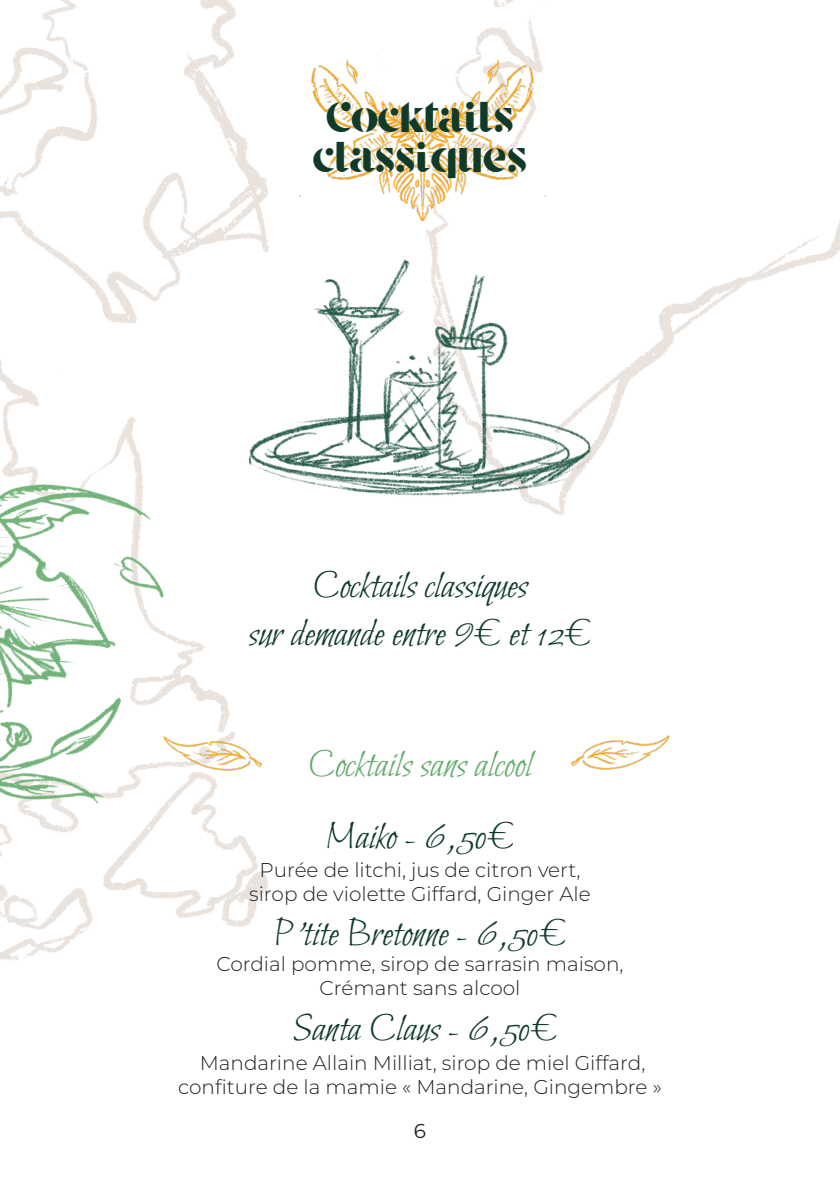
<style>
.page{position:relative;width:840px;height:1191px;background:#fff}
.page>*{position:absolute;margin:0;border:0;box-sizing:border-box;transform-origin:0 0}
.t1{font:40px "Bilbo";color:#103b2b}
.t2{font:40px "Bilbo";color:#64ac6c}
.t3{font:24px "Stanley";color:#103b2b}
.t4{font:300 20px "Montserrat";color:#231f20}
.t5{font:20px "Montserrat";color:#231f20}
</style>
<div class="page">
<img style="left:0;top:0;width:839px;height:960px">
<img style="left:569px;top:725px;width:270px;height:60px">
<img style="left:0;top:38px;width:827px;height:185px">
<img style="left:827px;top:38px;width:12px;height:185px">
<img style="left:0;top:311px;width:301px;height:539px">
<img style="left:143px;top:0;width:558px;height:511px">
<p class="t3" style="left:326px;top:110px;width:189px">Cocktails</p>
<p class="t3" style="left:313px;top:150px;width:216px">classiques</p>
<p class="t1" style="left:312px;top:563px;width:216px">Cocktails classiques</p>
<p class="t1" style="left:248px;top:611px;width:344px">sur demande entre 9€ et 12€</p>
<p class="t2" style="left:307px;top:741px;width:226px">Cocktails sans alcool</p>
<p class="t1" style="left:325px;top:814px;width:191px">Maiko - 6,50€</p>
<p class="t4" style="left:259px;top:857px;width:322px">Purée de litchi, jus de citron vert,</p>
<p class="t4" style="left:249px;top:881px;width:343px">sirop de violette Giffard, Ginger Ale</p>
<p class="t1" style="left:273px;top:911px;width:294px">P’tite Bretonne - 6,50€</p>
<p class="t4" style="left:216px;top:950px;width:408px">Cordial pomme, sirop de sarrasin maison,</p>
<p class="t4" style="left:319px;top:974px;width:202px">Crémant sans alcool</p>
<p class="t1" style="left:292px;top:1006px;width:267px">Santa Claus - 6,50€</p>
<p class="t4" style="left:200px;top:1049px;width:447px">Mandarine Allain Milliat, sirop de miel Giffard,</p>
<p class="t4" style="left:178px;top:1073px;width:485px">confiture de la mamie « Mandarine, Gingembre »</p>
<p class="t5" style="left:413px;top:1117px;width:14px">6</p>
</div>
